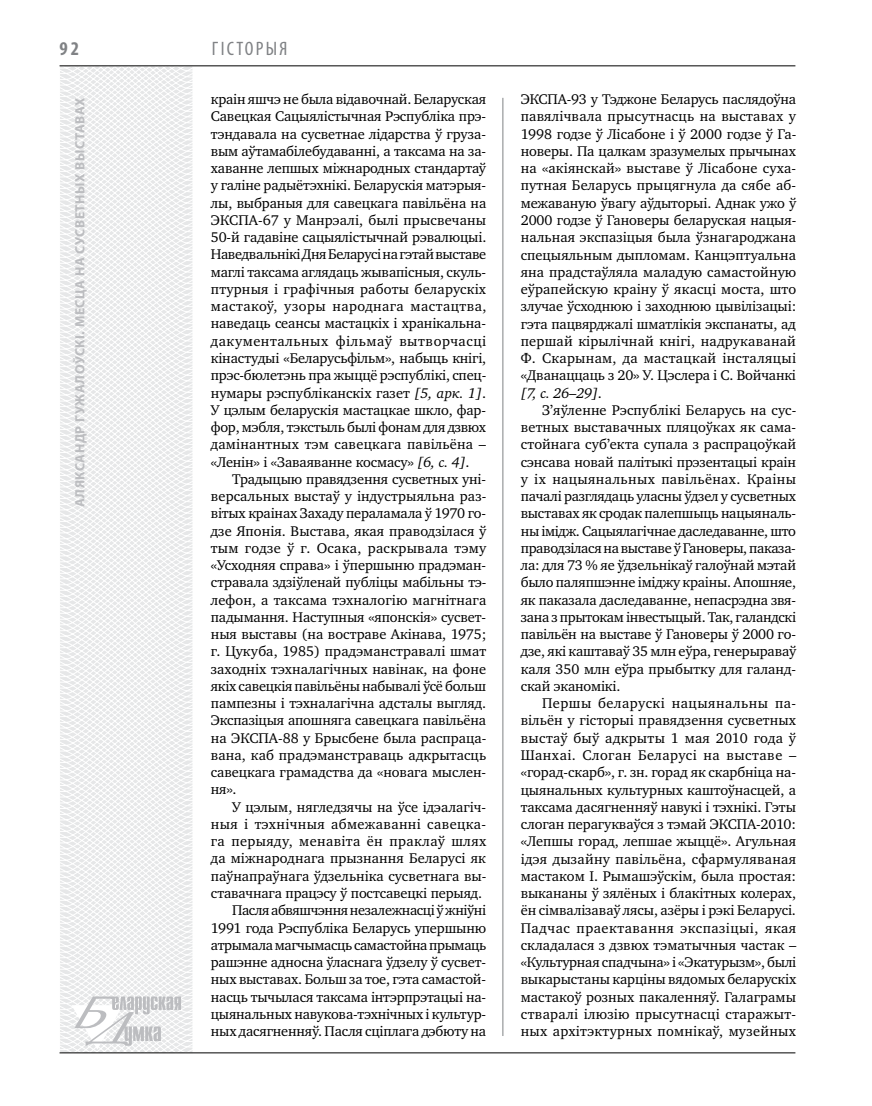
<style>
.page{position:relative;width:872px;height:1106px;background:#fff}
.page>*{position:absolute;margin:0;border:0;box-sizing:border-box;transform-origin:0 0}
.t1{font:condensed 19.5px "Myriad Pro";color:#808285}
.t2{font:700 condensed 19.5px "Myriad Pro";color:#808285}
.t3{font:14.4px/17.2px "Charter C";letter-spacing:-.005em;color:#000;text-align:justify}
.t4{font:700 13.5px "Myriad Pro";letter-spacing:.04em;color:#bcbdc0}
.s1{font-style:italic}
</style>
<div class="page">
<svg style="left:59px;top:65px;width:192px;height:989px"></svg>
<hr style="left:502px;top:98px;width:1px;height:938px;background:#808285">
<hr style="left:60px;top:1052px;width:735px;height:1px;background:#000">
<svg style="left:71px;top:996px;width:110px;height:53px"></svg>
<hr style="left:60px;top:65px;width:735px;height:1px;background:#000">
<h1 class="t2" style="left:60px;top:37px;width:21px">92</h1>
<p class="t4" style="left:71px;top:507px;width:411px;rotate:-90deg">Аляксандр Гужалоўскі. Месца на сусветных выставах</p>
<h1 class="t1" style="left:212px;top:37px;width:77px">Гісторыя</h1>
<p class="t3" style="left:211px;top:91px;width:277px">краін яшчэ не была відавочнай. Беларуская Савецкая Сацыялістычная Рэспубліка прэ&shy;тэндавала на сусветнае лідарства ў груза&shy;вым аўтамабілебудаванні, а таксама на за&shy;хаванне лепшых міжнародных стандартаў у галіне радыётэхнікі. Беларускія матэрыя&shy;лы, выбраныя для савецкага павільёна на ЭКСПА-67 у Манрэалі, былі прысвечаны 50-й гадавіне сацыялістычнай рэвалюцыі.<br>Наведвальнікі Дня Беларусі на гэтай выставе маглі таксама аглядаць жывапісныя, скуль&shy;птурныя і графічныя работы беларускіх мастакоў, узоры народнага мастацтва, наведаць сеансы мастацкіх і хранікальна&shy;дакументальных фільмаў вытворчасці кінастудыі «Беларусьфільм», набыць кнігі, прэс-бюлетэнь пра жыццё рэспублікі, спец&shy;нумары рэспубліканскіх газет <span class="s1">[5, арк. 1]</span>.<br>У цэлым беларускія мастацкае шкло, фар&shy;фор, мэбля, тэкстыль былі фонам для дзвюх дамінантных тэм савецкага павільёна – «Ленін» і «Заваяванне космасу» <span class="s1">[6, c. 4]</span>.</p>
<p class="t3" style="left:211px;top:470px;width:277px;text-indent:21px">Традыцыю правядзення сусветных уні&shy;версальных выстаў у індустрыяльна раз&shy;вітых краінах Захаду пераламала ў 1970 го&shy;дзе Японія. Выстава, якая праводзілася ў тым годзе ў г. Осака, раскрывала тэму «Усходняя справа» і ўпершыню прадэман&shy;стравала здзіўленай публіцы мабільны тэ&shy;лефон, а таксама тэхналогію магнітнага падымання. Наступныя «японскія» сусвет&shy;ныя выставы (на востраве Акінава, 1975; г. Цукуба, 1985) прадэманстравалі шмат заходніх тэхналагічных навінак, на фоне якіх савецкія павільёны набывалі ўсё больш пампезны і тэхналагічна адсталы выгляд.<br>Экспазіцыя апошняга савецкага павільёна на ЭКСПА-88 у Брысбене была распраца&shy;вана, каб прадэманстраваць адкрытасць савецкага грамадства да «новага мыслен&shy;ня».</p>
<p class="t3" style="left:211px;top:798px;width:277px;text-align:right">У цэлым, нягледзячы на ўсе ідэалагіч&shy;ныя і тэхнічныя абмежаванні савецка&shy;га перыяду, менавіта ён праклаў шлях да міжнароднага прызнання Беларусі як паўнапраўнага ўдзельніка сусветнага вы&shy;ставачнага працэсу ў постсавецкі перыяд.<br>Пасля абвяшчэння незалежнасці ў жніўні 1991 года Рэспубліка Беларусь упершыню атрымала магчымасць самастойна прымаць рашэнне адносна ўласнага ўдзелу ў сусвет&shy;ных выставах. Больш за тое, гэта самастой&shy;насць тычылася таксама інтэрпрэтацыі на&shy;цыянальных навукова-тэхнічных і культур&shy;ных дасягненняў. Пасля сціплага дэбюту на</p>
<p class="t3" style="left:521px;top:91px;width:277px">ЭКСПА-93 у Тэджоне Беларусь паслядоўна павялічвала прысутнасць на выставах у 1998 годзе ў Лісабоне і ў 2000 годзе ў Га&shy;новеры. Па цалкам зразумелых прычынах на «акіянскай» выставе ў Лісабоне суха&shy;путная Беларусь прыцягнула да сябе аб&shy;межаваную ўвагу аўдыторыі. Аднак ужо ў 2000 годзе ў Гановеры беларуская нацыя&shy;нальная экспазіцыя была ўзнагароджана спецыяльным дыпломам. Канцэптуальна яна прадстаўляла маладую самастойную еўрапейскую краіну ў якасці моста, што злучае ўсходнюю і заходнюю цывілізацыі: гэта пацвярджалі шматлікія экспанаты, ад першай кірылічнай кнігі, надрукаванай Ф. Скарынам, да мастацкай інсталяцыі «Дванаццаць з 20» У. Цэслера і С. Войчанкі <span class="s1">[7, c. 26–29]</span>.</p>
<p class="t3" style="left:521px;top:401px;width:277px;text-indent:21px">З’яўленне Рэспублікі Беларусь на сус&shy;ветных выставачных пляцоўках як сама&shy;стойнага суб’екта супала з распрацоўкай сэнсава новай палітыкі прэзентацыі краін у іх нацыянальных павільёнах. Краіны пачалі разглядаць уласны ўдзел у сусветных выставах як сродак палепшыць нацыяналь&shy;ны імідж. Сацыялагічнае даследаванне, што праводзілася на выставе ў Гановеры, паказа&shy;ла: для 73 % яе ўдзельнікаў галоўнай мэтай было паляпшэнне іміджу краіны. Апошняе, як паказала даследаванне, непасрэдна звя&shy;зана з прытокам інвестыцый. Так, галандскі павільён на выставе ў Гановеры ў 2000 го&shy;дзе, які каштаваў 35 млн еўра, генерыраваў каля 350 млн еўра прыбытку для галанд&shy;скай эканомікі.</p>
<p class="t3" style="left:521px;top:695px;width:277px;text-indent:21px">Першы беларускі нацыянальны па&shy;вільён у гісторыі правядзення сусветных выстаў быў адкрыты 1 мая 2010 года ў Шанхаі. Слоган Беларусі на выставе – «горад-скарб», г. зн. горад як скарбніца на&shy;цыянальных культурных каштоўнасцей, а таксама дасягненняў навукі і тэхнікі. Гэты слоган перагукваўся з тэмай ЭКСПА-2010: «Лепшы горад, лепшае жыццё». Агульная ідэя дызайну павільёна, сфармуляваная мастаком І. Рымашэўскім, была простая: выкананы ў зялёных і блакітных колерах, ён сімвалізаваў лясы, азёры і рэкі Беларусі.<br>Падчас праектавання экспазіцыі, якая складалася з дзвюх тэматычныя частак – «Культурная спадчына» і «Экатурызм», былі выкарыстаны карціны вядомых беларускіх мастакоў розных пакаленняў. Галаграмы стваралі ілюзію прысутнасці старажыт&shy;ных архітэктурных помнікаў, музейных</p>
</div>
